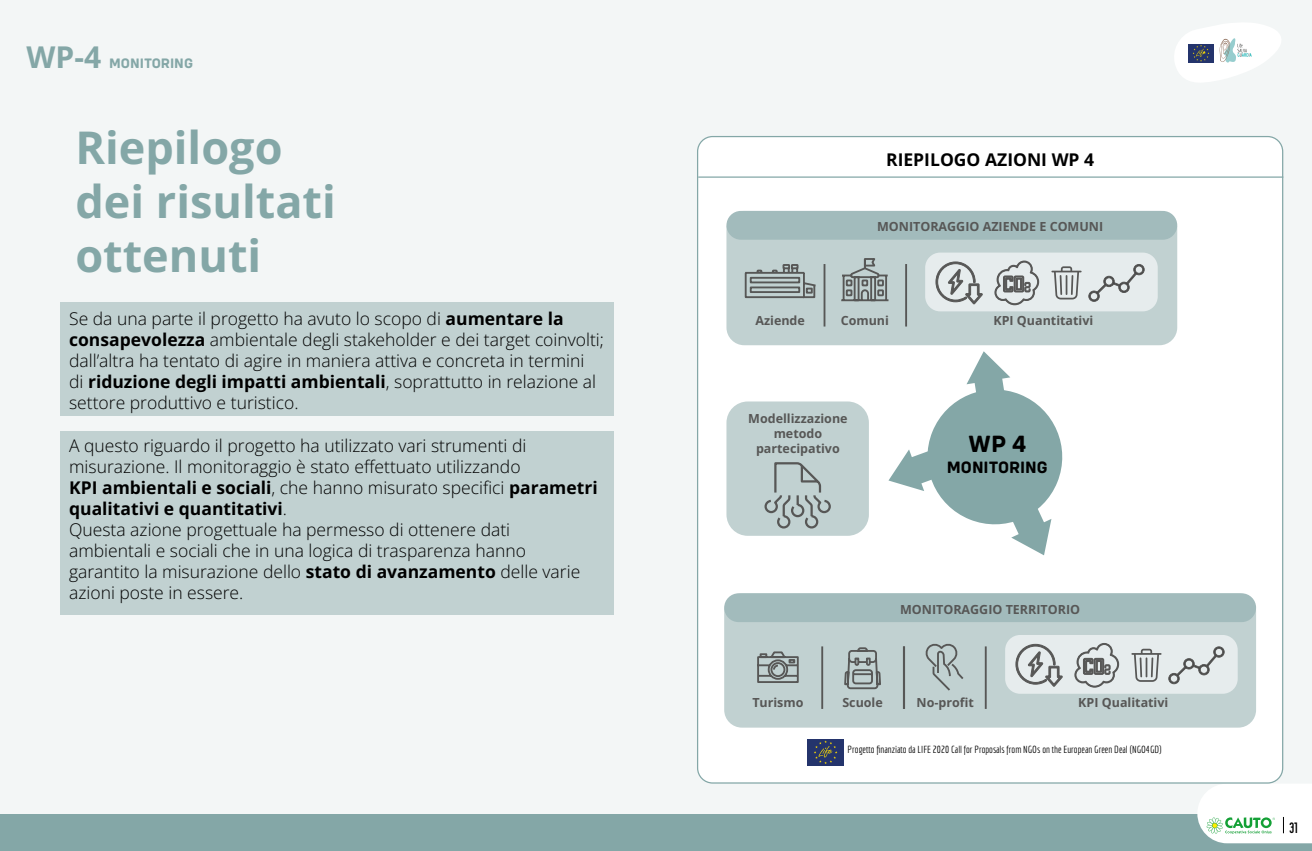
<style>
.page{position:relative;width:1312px;height:851px;background:#fff}
.page>*{position:absolute;margin:0;border:0;box-sizing:border-box;transform-origin:0 0}
.t1{font:700 45px/54px "Open Sans";color:#84a7a7}
.t2{font:700 24.25px "Config Rounded";color:#000}
.t3{font:300 17.5px/21px "Open Sans";color:#000}
.t4{font:700 17.5px "Open Sans";color:#000}
.t5{font:700 17px "Config Rounded";color:#000}
.t6{font:15px "LIQUIDO Reguar";color:#000}
.t7{font:700 14.12px "Config Rounded";color:#84a7a7}
.t8{font:700 12.5px/15px "Open Sans";color:#575756;text-align:center}
.t9{font:10px "Economica";color:#000}
.s1{font-family:"Open Sans";font-size:30px}
.s2{font-weight:700}
</style>
<div class="page">
<div style="left:0;top:0;width:1311px;height:850px;background:#f3f6f6"></div>
<div style="left:0;top:814px;width:1311px;height:36px;background:#84a7a7"></div>
<svg style="left:1196px;top:783px;width:115px;height:60px"></svg>
<svg style="left:1175px;top:23px;width:106px;height:59px"></svg>
<div style="left:697px;top:136px;width:585px;height:646px;background:#fff;border-radius:15px"></div>
<div style="left:60px;top:303px;width:553px;height:113px;background:#c1d1d1"></div>
<div style="left:60px;top:430px;width:553px;height:184px;background:#c1d1d1"></div>
<svg style="left:888px;top:351px;width:175px;height:204px"></svg>
<hr style="left:698px;top:176px;width:584px;height:2px;background:#84a7a7">
<div style="left:726px;top:401px;width:142px;height:134px;background:#c1d1d1;border-radius:21px"></div>
<svg style="left:764px;top:462px;width:67px;height:67px"></svg>
<div style="left:726px;top:211px;width:450px;height:134px;background:#c1d1d1;border-radius:18px"></div>
<div style="left:924px;top:252px;width:233px;height:59px;background:#e6eced;border-radius:15px"></div>
<div style="left:726px;top:211px;width:450px;height:29px;background:#a2bbbc;border-radius:14px"></div>
<svg style="left:744px;top:264px;width:72px;height:35px"></svg>
<svg style="left:841px;top:258px;width:48px;height:44px"></svg>
<hr style="left:823px;top:264px;width:2px;height:62px;background:#575756">
<hr style="left:905px;top:264px;width:1px;height:62px;background:#575756">
<svg style="left:935px;top:261px;width:47px;height:43px"></svg>
<svg style="left:994px;top:260px;width:44px;height:45px"></svg>
<svg style="left:1051px;top:266px;width:30px;height:33px"></svg>
<svg style="left:1088px;top:264px;width:56px;height:37px"></svg>
<div style="left:724px;top:593px;width:531px;height:134px;background:#c1d1d1;border-radius:18px"></div>
<div style="left:724px;top:593px;width:531px;height:29px;background:#a2bbbc;border-radius:14px"></div>
<hr style="left:821px;top:646px;width:2px;height:62px;background:#575756">
<hr style="left:902px;top:646px;width:2px;height:62px;background:#575756">
<hr style="left:984px;top:646px;width:2px;height:62px;background:#575756">
<div style="left:1004px;top:635px;width:233px;height:58px;background:#e6eced;border-radius:15px"></div>
<svg style="left:1015px;top:644px;width:47px;height:42px"></svg>
<svg style="left:1074px;top:643px;width:44px;height:44px"></svg>
<svg style="left:1131px;top:648px;width:30px;height:33px"></svg>
<svg style="left:1168px;top:646px;width:56px;height:38px"></svg>
<svg style="left:925px;top:643px;width:39px;height:48px"></svg>
<svg style="left:844px;top:647px;width:37px;height:43px"></svg>
<svg style="left:757px;top:651px;width:42px;height:32px"></svg>
<div style="left:807px;top:738px;width:36px;height:27px;background:#24346c"></div>
<svg style="left:814px;top:740px;width:23px;height:24px"></svg>
<p class="t7" style="left:27px;top:54px;width:168px"><span class="s1">WP-4</span> MONITORING</p>
<h1 class="t1" style="left:75px;top:120px;width:262px">Riepilogo dei risultati ottenuti</h1>
<p class="t3" style="left:69px;top:307px;width:536px">Se da una parte il progetto ha avuto lo scopo di <span class="s2">aumentare la consapevolezza</span> ambientale degli stakeholder e dei target coinvolti; dall’altra ha tentato di agire in maniera attiva e concreta in termini<br>di <span class="s2">riduzione degli impatti ambientali</span>, soprattutto in relazione al settore produttivo e turistico.</p>
<p class="t3" style="left:69px;top:434px;width:530px">A questo riguardo il progetto ha utilizzato vari strumenti di misurazione. Il monitoraggio è stato effettuato utilizzando<br><span class="s2">KPI ambientali e sociali</span>, che hanno misurato specifici <span class="s2">parametri qualitativi e quantitativi</span>.<br>Questa azione progettuale ha permesso di ottenere dati<br>ambientali e sociali che in una logica di trasparenza hanno garantito la misurazione dello <span class="s2">stato di avanzamento</span> delle varie azioni poste in essere.</p>
<p class="t4" style="left:885px;top:147px;width:209px">RIEPILOGO AZIONI WP 4</p>
<p class="t8" style="left:876px;top:219px;width:227px">MONITORAGGIO AZIENDE E COMUNI</p>
<p class="t8" style="left:755px;top:312px;width:51px">Aziende</p>
<p class="t8" style="left:840px;top:312px;width:50px">Comuni</p>
<p class="t8" style="left:993px;top:312px;width:101px">KPI Quantitativi</p>
<p class="t8" style="left:748px;top:410px;width:101px">Modellizzazione metodo partecipativo</p>
<h2 class="t2" style="left:967px;top:429px;width:60px">WP 4</h2>
<p class="t5" style="left:946px;top:457px;width:102px">MONITORING</p>
<p class="t8" style="left:899px;top:601px;width:181px">MONITORAGGIO TERRITORIO</p>
<p class="t8" style="left:752px;top:694px;width:53px">Turismo</p>
<p class="t8" style="left:842px;top:694px;width:42px">Scuole</p>
<p class="t8" style="left:916px;top:694px;width:59px">No-profit</p>
<p class="t8" style="left:1078px;top:694px;width:92px">KPI Qualitativi</p>
<p class="t9" style="left:847px;top:743px;width:315px">Progetto finanziato da LIFE 2020 Call for Proposals from NGOs on the European Green Deal (NGO4GD)</p>
<p class="t6" style="left:1289px;top:820px;width:10px">31</p>
</div>
